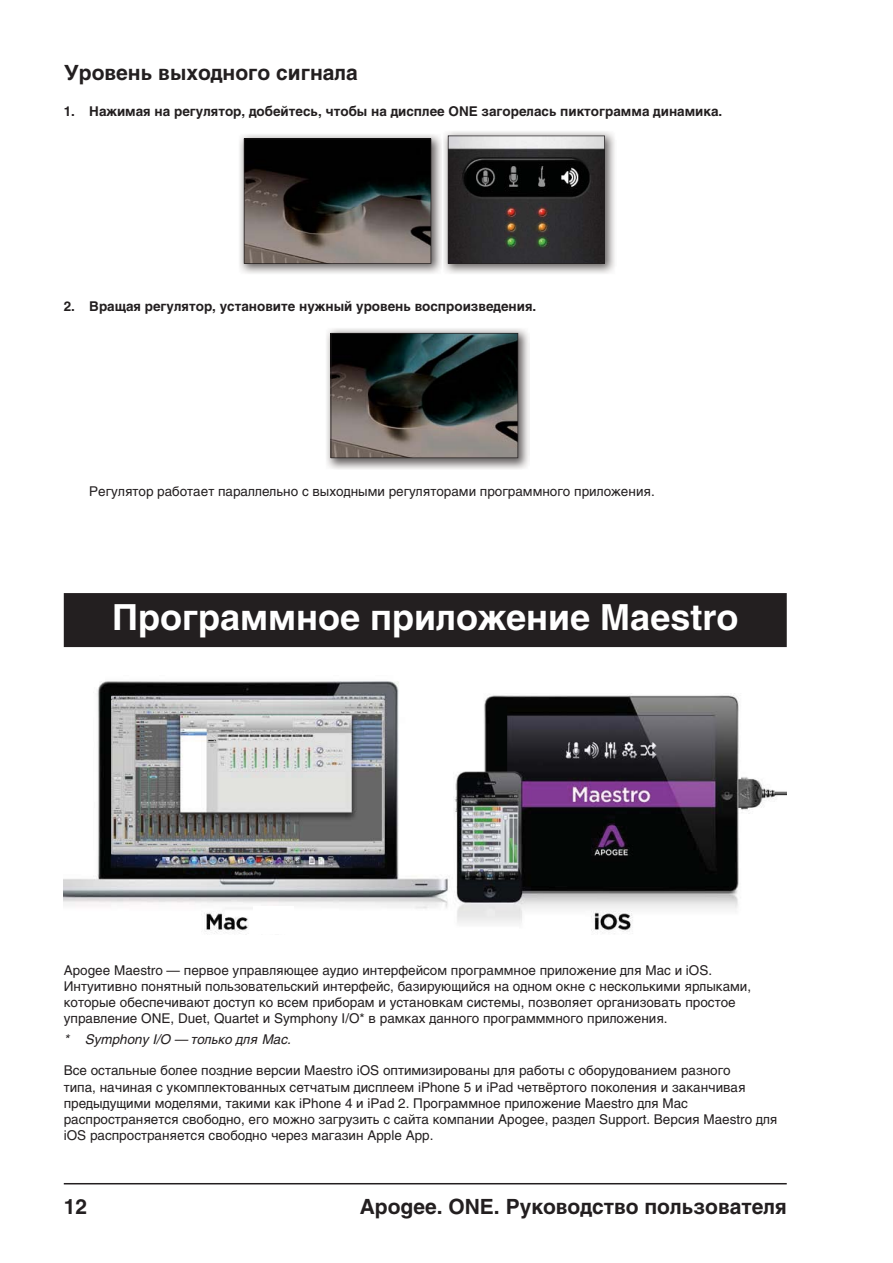
<style>
.page{position:relative;width:893px;height:1263px;background:#fff}
.page>*{position:absolute;margin:0;border:0;box-sizing:border-box;transform-origin:0 0}
.t1{font:700 36px "Helvetica";color:#fff}
.t2{font:700 21px "Helvetica";color:#231f20}
.t3{font:13.5px/16.2px "Helvetica";color:#231f20}
.t4{font:700 13.5px "Helvetica";color:#231f20}
.t5{font:italic 13.5px "Helvetica";color:#231f20}
</style>
<div class="page">
<hr style="left:64px;top:1183px;width:723px;height:1px;background:#231f20">
<div style="left:64px;top:593px;width:723px;height:54px;background:#231f20"></div>
<img style="left:239px;top:134px;width:203px;height:140px">
<svg style="left:244px;top:139px;width:187px;height:125px;background:#3d3936"></svg>
<img style="left:443px;top:131px;width:172px;height:143px">
<svg style="left:448px;top:136px;width:157px;height:128px;background:#3a3939"></svg>
<img style="left:326px;top:328px;width:203px;height:141px">
<svg style="left:331px;top:333px;width:187px;height:125px;background:#3c3f3d"></svg>
<img style="left:64px;top:681px;width:723px;height:253px">
<div style="left:254px;top:906px;width:40px;height:28px;background:#fff"></div>
<h2 class="t2" style="left:64px;top:65px;width:296px">Уровень выходного сигнала</h2>
<p class="t4" style="left:64px;top:106px;width:660px">1. Нажимая на регулятор, добейтесь, чтобы на дисплее ONE загорелась пиктограмма динамика.</p>
<p class="t4" style="left:64px;top:302px;width:474px">2. Вращая регулятор, установите нужный уровень воспроизведения.</p>
<p class="t3" style="left:89px;top:485px;width:567px">Регулятор работает параллельно с выходными регуляторами программного приложения.</p>
<h1 class="t1" style="left:112px;top:604px;width:628px">Программное приложение Maestro</h1>
<p class="t3" style="left:64px;top:963px;width:689px">Apogee Maestro — первое управляющее аудио интерфейсом программное приложение для Mac и iOS.<br>Интуитивно понятный пользовательский интерфейс, базирующийся на одном окне с несколькими ярлыками, которые обеспечивают доступ ко всем приборам и установкам системы, позволяет организовать простое управление ONE, Duet, Quartet и Symphony I/O* в рамках данного программмного приложения.</p>
<p class="t5" style="left:64px;top:1035px;width:229px">* Symphony I/O — только для Mac.</p>
<p class="t3" style="left:64px;top:1064px;width:715px">Все остальные более поздние версии Maestro iOS оптимизированы для работы с оборудованием разного<br>типа, начиная с укомплектованных сетчатым дисплеем iPhone 5 и iPad четвёртого поколения и заканчивая предыдущими моделями, такими как iPhone 4 и iPad 2. Программное приложение Maestro для Mac распространяется свободно, его можно загрузить с сайта компании Apogee, раздел Support. Версия Maestro для iOS распространяется свободно через магазин Apple App.</p>
<h2 class="t2" style="left:64px;top:1199px;width:25px">12</h2>
<h2 class="t2" style="left:360px;top:1199px;width:428px">Apogee. ONE. Руководство пользователя</h2>
</div>
